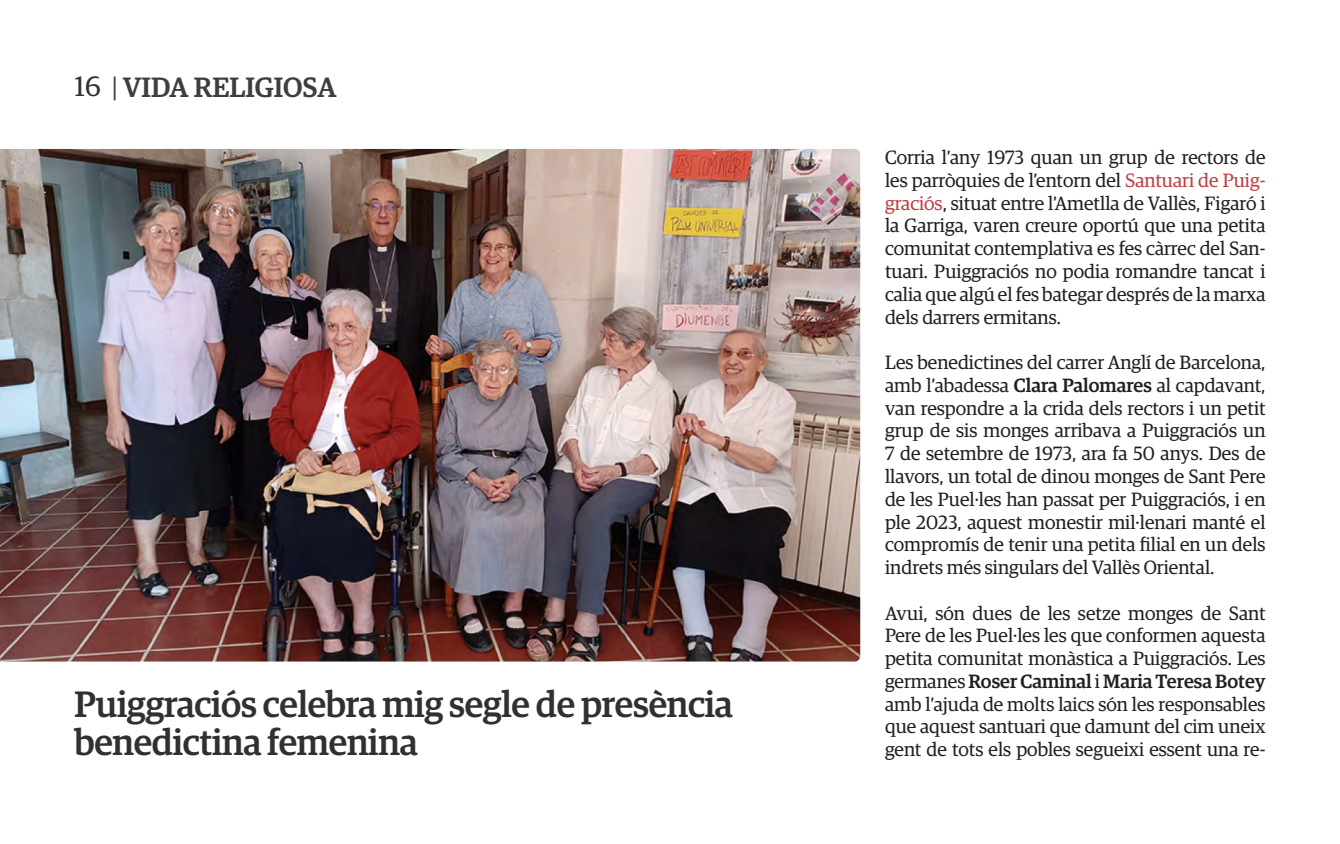
<style>
.page{position:relative;width:1340px;height:844px;background:#fff}
.page>*{position:absolute;margin:0;border:0;box-sizing:border-box;transform-origin:0 0}
.t1{font:500 36.75px "Guardian Egyp";letter-spacing:-.01em;color:#312f30}
.t2{font:500 28px "Guardian Egyp";color:#3e3e3f}
.t3{font:19.25px/22.8px "Guardian Egyp";color:#231f20;text-align:justify}
.s1{font-weight:400;color:#312f30}
.s2{font-weight:400}
.s3{color:#c03e45}
.s4{font-weight:500}
</style>
<div class="page">
<img style="left:0;top:149px;width:860px;height:512px">
<h2 class="t2" style="left:74px;top:67px;width:263px"><span class="s1">16</span> <span class="s2">|</span> VIDA RELIGIOSA</h2>
<p class="t1" style="left:74px;top:677px;width:660px">Puiggraciós celebra mig segle de presència</p>
<p class="t1" style="left:74px;top:716px;width:345px">benedictina femenina</p>
<p class="t3" style="left:885px;top:145px;width:382px">Corria l’any 1973 quan un grup de rectors de les parròquies de l’entorn del <span class="s3">Santuari de Puig&shy;graciós</span>, situat entre l’Ametlla de Vallès, Figaró i la Garriga, varen creure oportú que una petita comunitat contemplativa es fes càrrec del San&shy;tuari. Puiggraciós no podia romandre tancat i calia que algú el fes bategar després de la marxa dels darrers ermitans.</p>
<p class="t3" style="left:885px;top:350px;width:382px">Les benedictines del carrer Anglí de Barcelona, amb l’abadessa <span class="s4">Clara Palomares</span> al capdavant, van respondre a la crida dels rectors i un petit grup de sis monges arribava a Puiggraciós un 7 de setembre de 1973, ara fa 50 anys. Des de llavors, un total de dinou monges de Sant Pere de les Puel·les han passat per Puiggraciós, i en ple 2023, aquest monestir mil·lenari manté el compromís de tenir una petita filial en un dels indrets més singulars del Vallès Oriental.</p>
<p class="t3" style="left:885px;top:600px;width:382px">Avui, són dues de les setze monges de Sant Pere de les Puel·les les que conformen aquesta petita comunitat monàstica a Puiggraciós. Les germanes <span class="s4">Roser Caminal</span> i <span class="s4">Maria Teresa Botey </span>amb l’ajuda de molts laics són les responsables que aquest santuari que damunt del cim uneix gent de tots els pobles segueixi essent una re-</p>
</div>
